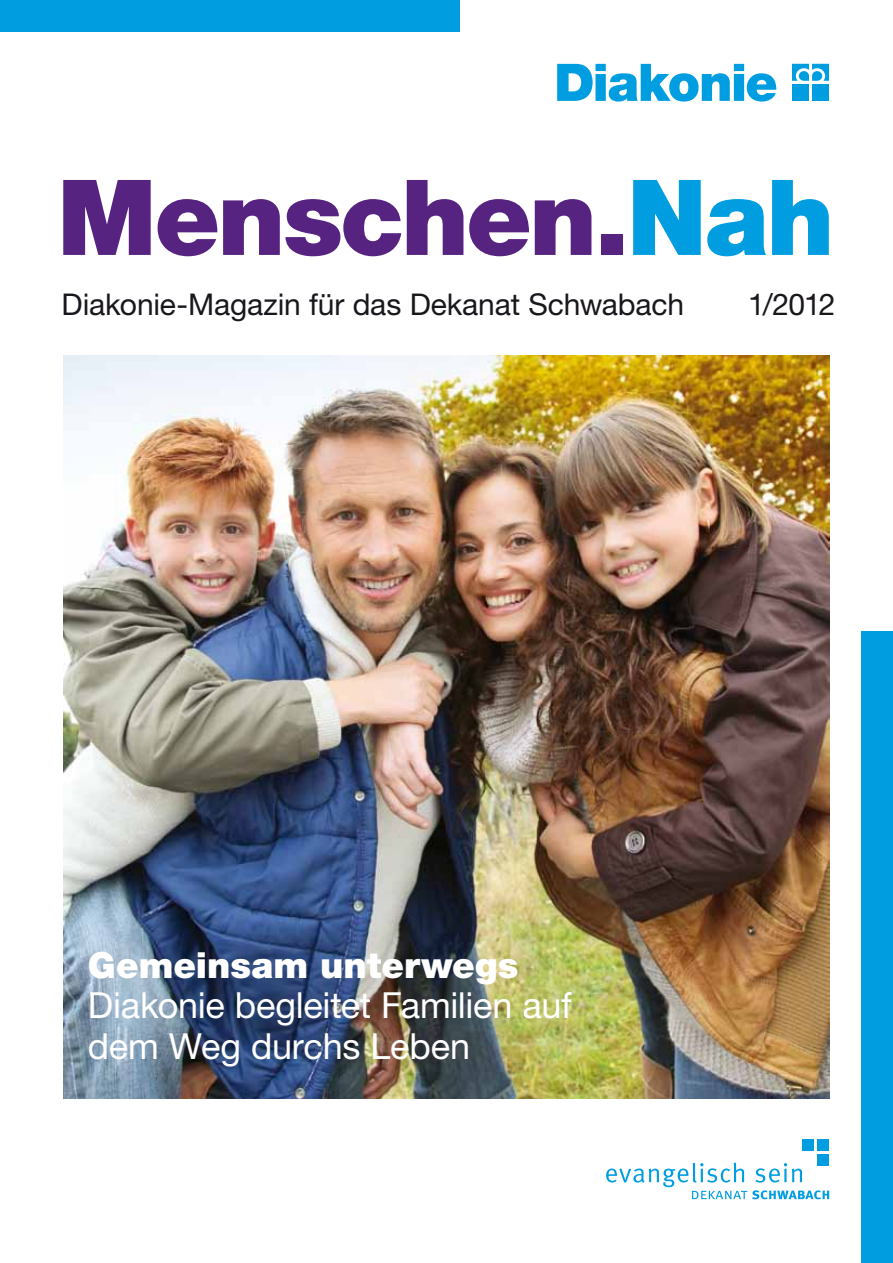
<style>
.page{position:relative;width:893px;height:1263px;background:#fff}
.page>*{position:absolute;margin:0;border:0;box-sizing:border-box;transform-origin:0 0}
.t1{font:900 105px "Helvetica Neue LT Std";letter-spacing:-.03em;color:#572381}
.t2{font:36px/40.2px "Helvetica Neue LT Std";letter-spacing:-.005em;color:#fff}
.t3{font:900 36px "Helvetica Neue LT Std";color:#fff}
.t4{font:30px "Helvetica Neue LT Std";letter-spacing:-.005em;color:#1a171c}
.s1{color:#009ee0}
</style>
<div class="page">
<img style="left:64px;top:355px;width:765px;height:744px">
<div style="left:0;top:0;width:459px;height:32px;background:#009ee0"></div>
<div style="left:861px;top:631px;width:32px;height:632px;background:#009ee0"></div>
<svg style="left:606px;top:1162px;width:223px;height:37px"></svg>
<div style="left:802px;top:1139px;width:12px;height:11px;background:#009ee0"></div>
<div style="left:817px;top:1139px;width:12px;height:11px;background:#009ee0"></div>
<div style="left:817px;top:1154px;width:12px;height:11px;background:#009ee0"></div>
<svg style="left:557px;top:64px;width:219px;height:38px"></svg>
<svg style="left:792px;top:64px;width:37px;height:17px"></svg>
<div style="left:792px;top:84px;width:17px;height:17px;background:#009ee0"></div>
<div style="left:812px;top:84px;width:17px;height:17px;background:#009ee0"></div>
<h1 class="t1" style="left:57px;top:155px;width:779px">Menschen.<span class="s1">Nah</span></h1>
<p class="t4" style="left:62px;top:287px;width:624px">Diakonie-Magazin für das Dekanat Schwabach</p>
<p class="t4" style="left:748px;top:287px;width:89px">1/2012</p>
<p class="t3" style="left:88px;top:944px;width:432px">Gemeinsam unterwegs</p>
<p class="t2" style="left:88px;top:985px;width:485px">Diakonie begleitet Familien auf dem Weg durchs Leben</p>
</div>
